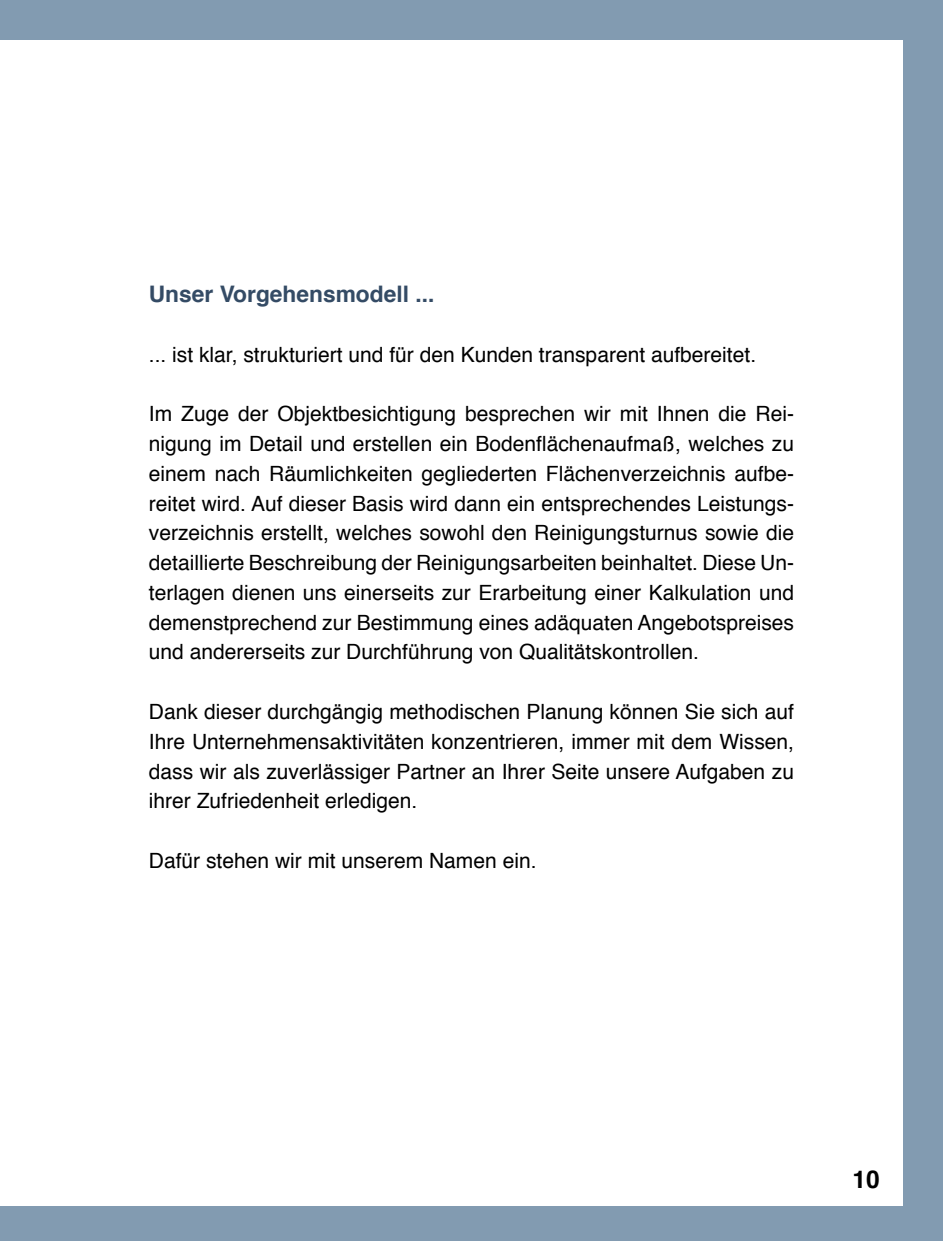
<style>
.page{position:relative;width:943px;height:1241px;background:#fff}
.page>*{position:absolute;margin:0;border:0;box-sizing:border-box;transform-origin:0 0}
.t1{font:700 24.5px "Helvetica";color:#000}
.t2{font:700 22.75px "Helvetica";color:#344b65}
.t3{font:21px/29.8px "Helvetica";color:#000;text-align:justify}
</style>
<div class="page">
<div style="left:903px;top:0;width:40px;height:1240px;background:#829bb1"></div>
<div style="left:0;top:0;width:943px;height:40px;background:#829bb1"></div>
<div style="left:0;top:1205px;width:943px;height:35px;background:#829bb1"></div>
<p class="t2" style="left:149px;top:276px;width:287px">Unser Vorgehensmodell ...</p>
<p class="t3" style="left:149px;top:340px;width:608px">... ist klar, strukturiert und für den Kunden transparent aufbereitet.</p>
<p class="t3" style="left:149px;top:399px;width:646px">Im Zuge der Objektbesichtigung besprechen wir mit Ihnen die Rei&shy;nigung im Detail und erstellen ein Bodenflächenaufmaß, welches zu einem nach Räumlichkeiten gegliederten Flächenverzeichnis aufbe&shy;reitet wird. Auf dieser Basis wird dann ein entsprechendes Leistungs&shy;verzeichnis erstellt, welches sowohl den Reinigungsturnus sowie die detaillierte Beschreibung der Reinigungsarbeiten beinhaltet. Diese Un&shy;terlagen dienen uns einerseits zur Erarbeitung einer Kalkulation und demenstprechend zur Bestimmung eines adäquaten Angebotspreises und andererseits zur Durchführung von Qualitätskontrollen.</p>
<p class="t3" style="left:149px;top:697px;width:646px">Dank dieser durchgängig methodischen Planung können Sie sich auf Ihre Unternehmensaktivitäten konzentrieren, immer mit dem Wissen, dass wir als zuverlässiger Partner an Ihrer Seite unsere Aufgaben zu ihrer Zufriedenheit erledigen.</p>
<p class="t3" style="left:149px;top:846px;width:389px">Dafür stehen wir mit unserem Namen ein.</p>
<p class="t1" style="left:852px;top:1159px;width:29px">10</p>
</div>
